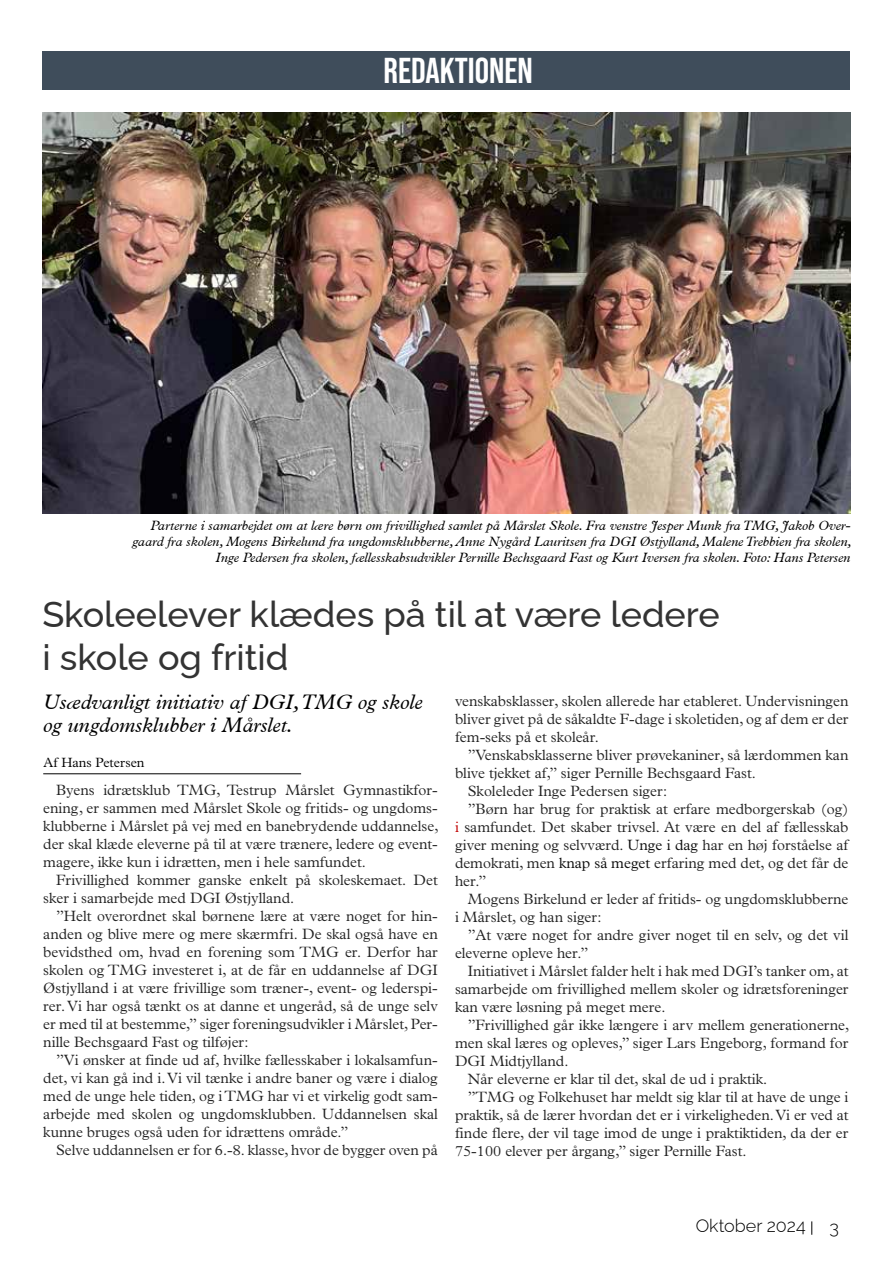
<style>
.page{position:relative;width:893px;height:1263px;background:#fff}
.page>*{position:absolute;margin:0;border:0;box-sizing:border-box;transform-origin:0 0}
.t1{font:500 36px/43.2px "Raleway";color:#333}
.t2{font:700 36px "Bebas Neue Pro";color:#fff}
.t3{font:italic 21px/22.6px "Plantin";color:#000}
.t4{font:100 18px "Raleway";color:#000}
.t5{font:300 15px/18px "Plantin";color:#222;text-align:justify}
.t6{font:italic 13.5px/16.2px "Plantin";color:#000;text-align:right}
.t7{font:300 13.5px "Plantin";color:#000}
.s1{color:#c00000}
.s2{color:#0d0d0d}
</style>
<div class="page">
<svg style="left:811px;top:1221px;width:1px;height:14px"></svg>
<div style="left:43px;top:51px;width:807px;height:38px;background:#3f4d5b"></div>
<hr style="left:43px;top:773px;width:258px;height:1px;background:#000">
<img style="left:43px;top:113px;width:807px;height:401px">
<h1 class="t2" style="left:384px;top:50px;width:151px">REDAKTIONEN</h1>
<p class="t6" style="left:132px;top:517px;width:721px">Parterne i samarbejdet om at lære børn om frivillighed samlet på Mårslet Skole. Fra venstre Jesper Munk fra TMG, Jakob Over&shy;gaard fra skolen, Mogens Birkelund fra ungdomsklubberne, Anne Nygård Lauritsen fra DGI Østjylland, Malene Trebbien fra skolen,<br>Inge Pedersen fra skolen, fællesskabsudvikler Pernille Bechsgaard Fast og Kurt Iversen fra skolen. Foto: Hans Petersen</p>
<h1 class="t1" style="left:42px;top:588px;width:679px">Skoleelever klædes på til at være ledere i skole og fritid</h1>
<h2 class="t3" style="left:43px;top:691px;width:381px">Usædvanligt initiativ af DGI, TMG og skole og ungdomsklubber i Mårslet.</h2>
<p class="t7" style="left:44px;top:755px;width:102px">Af Hans Petersen</p>
<p class="t5" style="left:43px;top:781px;width:397px;text-indent:13px">Byens idrætsklub TMG, Testrup Mårslet Gymnastikfor&shy;ening, er sammen med Mårslet Skole og fritids- og ungdoms&shy;klubberne i Mårslet på vej med en banebrydende uddannelse, der skal klæde eleverne på til at være trænere, ledere og event&shy;magere, ikke kun i idrætten, men i hele samfundet.</p>
<p class="t5" style="left:43px;top:871px;width:396px;text-indent:13px">Frivillighed kommer ganske enkelt på skoleskemaet. Det sker i samarbejde med DGI Østjylland.</p>
<p class="t5" style="left:43px;top:907px;width:396px;text-indent:13px">”Helt overordnet skal børnene lære at være noget for hin&shy;anden og blive mere og mere skærmfri. De skal også have en bevidsthed om, hvad en forening som TMG er. Derfor har skolen og TMG investeret i, at de får en uddannelse af DGI Østjylland i at være frivillige som træner-, event- og lederspi&shy;rer. Vi har også tænkt os at danne et ungeråd, så de unge selv er med til at bestemme,” siger foreningsudvikler i Mårslet, Per&shy;nille Bechsgaard Fast og tilføjer:</p>
<p class="t5" style="left:43px;top:1051px;width:396px;text-indent:13px">”Vi ønsker at finde ud af, hvilke fællesskaber i lokalsamfun&shy;det, vi kan gå ind i. Vi vil tænke i andre baner og være i dialog med de unge hele tiden, og i TMG har vi et virkelig godt sam&shy;arbejde med skolen og ungdomsklubben. Uddannelsen skal kunne bruges også uden for idrættens område.”</p>
<p class="t5" style="left:56px;top:1141px;width:383px">Selve uddannelsen er for 6.-8. klasse, hvor de bygger oven på</p>
<p class="t5" style="left:455px;top:692px;width:395px">venskabsklasser, skolen allerede har etableret. Undervisningen bliver givet på de såkaldte F-dage i skoletiden, og af dem er der fem-seks på et skoleår.</p>
<p class="t5" style="left:468px;top:746px;width:382px">”Venskabsklasserne bliver prøvekaniner, så lærdommen kan</p>
<p class="t5" style="left:455px;top:764px;width:302px">blive tjekket af,” siger Pernille Bechsgaard Fast.</p>
<p class="t5" style="left:468px;top:782px;width:201px">Skoleleder Inge Pedersen siger:</p>
<p class="t5" style="left:468px;top:800px;width:382px">”Børn har brug for praktisk at erfare medborgerskab (og)</p>
<p class="t5" style="left:455px;top:818px;width:395px"><span class="s1">i</span> samfundet. Det skaber trivsel. At være en del af fællesskab</p>
<p class="t5" style="left:455px;top:836px;width:395px">giver mening og selvværd. <span class="s2">Unge i dag</span> har en høj forståelse af</p>
<p class="t5" style="left:455px;top:854px;width:395px">demokrati, men <span class="s2">knap så meget</span> erfaring med det, og det får de</p>
<p class="t5" style="left:455px;top:872px;width:33px">her.”</p>
<p class="t5" style="left:468px;top:890px;width:382px">Mogens Birkelund er leder af fritids- og ungdomsklubberne</p>
<p class="t5" style="left:455px;top:908px;width:148px">i Mårslet, og han siger:</p>
<p class="t5" style="left:468px;top:926px;width:382px">”At være noget for andre giver noget til en selv, og det vil</p>
<p class="t5" style="left:455px;top:944px;width:135px">eleverne opleve her.”</p>
<p class="t5" style="left:468px;top:962px;width:382px">Initiativet i Mårslet falder helt i hak med DGI’s tanker om, at</p>
<p class="t5" style="left:455px;top:980px;width:395px">samarbejde om frivillighed mellem skoler og idrætsforeninger</p>
<p class="t5" style="left:455px;top:998px;width:212px">kan være løsning på meget mere.</p>
<p class="t5" style="left:468px;top:1016px;width:383px">”Frivillighed går ikke længere i arv mellem generationerne,</p>
<p class="t5" style="left:455px;top:1034px;width:395px">men skal læres og opleves,” siger Lars Engeborg, formand for</p>
<p class="t5" style="left:455px;top:1052px;width:115px">DGI Midtjylland.</p>
<p class="t5" style="left:468px;top:1070px;width:301px">Når eleverne er klar til det, skal de ud i praktik.</p>
<p class="t5" style="left:468px;top:1088px;width:382px">”TMG og Folkehuset har meldt sig klar til at have de unge i</p>
<p class="t5" style="left:455px;top:1106px;width:395px">praktik, så de lærer hvordan det er i virkeligheden. Vi er ved at</p>
<p class="t5" style="left:455px;top:1124px;width:395px">finde flere, der vil tage imod de unge i praktiktiden, da der er</p>
<p class="t5" style="left:455px;top:1142px;width:293px">75-100 elever per årgang,” siger Pernille Fast.</p>
<p class="t4" style="left:696px;top:1211px;width:111px">Oktober 2024</p>
<p class="t4" style="left:829px;top:1213px;width:11px">3</p>
</div>
